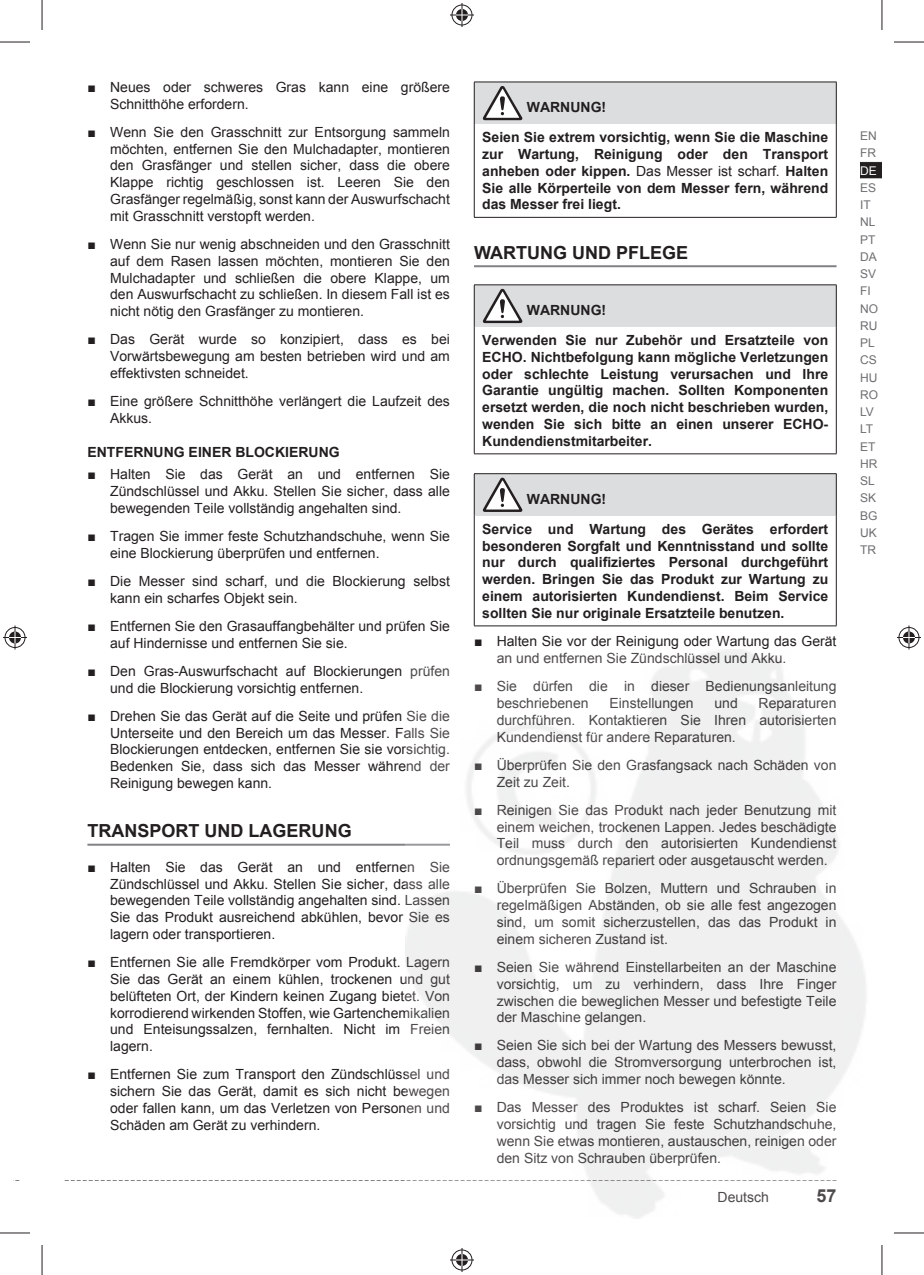
<style>
.page{position:relative;width:924px;height:1275px;background:#fff}
.page>*{position:absolute;margin:0;border:0;box-sizing:border-box;transform-origin:0 0}
.t1{font:700 18px "Arial";color:#231f20}
.t2{font:14px/16.8px "Arial";color:#231f20;text-align:justify}
.t3{font:700 14px/16.8px "Arial";color:#231f20}
.t4{font:12px/17.2px "Arial";color:#6d6e70}
.t5{font:12px "Arial";color:#fff}
.s1{font-weight:400}
</style>
<div class="page">
<div style="left:859px;top:162px;width:22px;height:17px;background:#231f20"></div>
<svg style="left:860px;top:161px;width:21px;height:1px"></svg>
<svg style="left:859px;top:178px;width:22px;height:1px"></svg>
<svg style="left:65px;top:1180px;width:340px;height:1px"></svg>
<hr style="left:87px;top:843px;width:363px;height:2px;background:#808285">
<hr style="left:474px;top:265px;width:362px;height:2px;background:#808285">
<div style="left:474px;top:82px;width:361px;height:42px;background:#dcddde"></div>
<hr style="left:474px;top:82px;width:362px;height:1px;background:#231f20">
<hr style="left:473px;top:82px;width:1px;height:42px;background:#231f20">
<hr style="left:835px;top:82px;width:1px;height:42px;background:#231f20">
<hr style="left:473px;top:124px;width:1px;height:93px;background:#231f20">
<hr style="left:835px;top:124px;width:1px;height:93px;background:#231f20">
<hr style="left:474px;top:217px;width:362px;height:1px;background:#231f20">
<svg style="left:482px;top:86px;width:40px;height:34px"></svg>
<div style="left:474px;top:285px;width:361px;height:42px;background:#dcddde"></div>
<hr style="left:474px;top:284px;width:362px;height:1px;background:#231f20">
<hr style="left:473px;top:285px;width:1px;height:42px;background:#231f20">
<hr style="left:835px;top:285px;width:1px;height:42px;background:#231f20">
<hr style="left:473px;top:327px;width:1px;height:126px;background:#231f20">
<hr style="left:835px;top:327px;width:1px;height:126px;background:#231f20">
<hr style="left:474px;top:453px;width:362px;height:1px;background:#231f20">
<svg style="left:482px;top:288px;width:40px;height:35px"></svg>
<div style="left:474px;top:474px;width:361px;height:41px;background:#dcddde"></div>
<hr style="left:474px;top:473px;width:362px;height:1px;background:#231f20">
<hr style="left:473px;top:474px;width:1px;height:41px;background:#231f20">
<hr style="left:835px;top:474px;width:1px;height:41px;background:#231f20">
<hr style="left:473px;top:515px;width:1px;height:110px;background:#231f20">
<hr style="left:835px;top:515px;width:1px;height:110px;background:#231f20">
<hr style="left:474px;top:625px;width:362px;height:1px;background:#231f20">
<svg style="left:482px;top:477px;width:40px;height:35px"></svg>
<hr style="left:0;top:42px;width:30px;height:1px;background:#231f20">
<hr style="left:893px;top:42px;width:30px;height:1px;background:#231f20">
<hr style="left:0;top:1232px;width:30px;height:1px;background:#231f20">
<hr style="left:893px;top:1232px;width:30px;height:1px;background:#231f20">
<hr style="left:42px;top:0;width:1px;height:30px;background:#231f20">
<hr style="left:42px;top:1245px;width:1px;height:30px;background:#231f20">
<hr style="left:881px;top:0;width:1px;height:30px;background:#231f20">
<hr style="left:881px;top:1245px;width:1px;height:30px;background:#231f20">
<svg style="left:450px;top:3px;width:24px;height:24px"></svg>
<svg style="left:450px;top:1248px;width:24px;height:24px"></svg>
<svg style="left:3px;top:625px;width:24px;height:24px"></svg>
<svg style="left:897px;top:625px;width:23px;height:24px"></svg>
<img style="left:405px;top:649px;width:461px;height:569px">
<p class="t2" style="left:110px;top:79px;width:341px;text-indent:-23px">■ Neues oder schweres Gras kann eine größere<br>Schnitthöhe erfordern.</p>
<p class="t2" style="left:110px;top:124px;width:341px;text-indent:-23px">■ Wenn Sie den Grasschnitt zur Entsorgung sammeln möchten, entfernen Sie den Mulchadapter, montieren den Grasfänger und stellen sicher, dass die obere Klappe richtig geschlossen ist. Leeren Sie den Grasfänger regelmäßig, sonst kann der Auswurfschacht mit Grasschnitt verstopft werden.</p>
<p class="t2" style="left:110px;top:236px;width:341px;text-indent:-23px">■ Wenn Sie nur wenig abschneiden und den Grasschnitt auf dem Rasen lassen möchten, montieren Sie den Mulchadapter und schließen die obere Klappe, um den Auswurfschacht zu schließen. In diesem Fall ist es nicht nötig den Grasfänger zu montieren.</p>
<p class="t2" style="left:110px;top:331px;width:341px;text-indent:-23px">■ Das Gerät wurde so konzipiert, dass es bei Vorwärtsbewegung am besten betrieben wird und am effektivsten schneidet.</p>
<p class="t2" style="left:110px;top:393px;width:341px;text-indent:-23px">■ Eine größere Schnitthöhe verlängert die Laufzeit des<br>Akkus.</p>
<p class="t3" style="left:87px;top:443px;width:253px">ENTFERNUNG EINER BLOCKIERUNG</p>
<p class="t2" style="left:110px;top:466px;width:341px;text-indent:-23px">■ Halten Sie das Gerät an und entfernen Sie Zündschlüssel und Akku. Stellen Sie sicher, dass alle bewegenden Teile vollständig angehalten sind.</p>
<p class="t2" style="left:110px;top:528px;width:341px;text-indent:-23px">■ Tragen Sie immer feste Schutzhandschuhe, wenn Sie eine Blockierung überprüfen und entfernen.</p>
<p class="t2" style="left:110px;top:573px;width:341px;text-indent:-23px">■ Die Messer sind scharf, und die Blockierung selbst kann ein scharfes Objekt sein.</p>
<p class="t2" style="left:110px;top:618px;width:341px;text-indent:-23px">■ Entfernen Sie den Grasauffangbehälter und prüfen Sie auf Hindernisse und entfernen Sie sie.</p>
<p class="t2" style="left:110px;top:663px;width:341px;text-indent:-23px">■ Den Gras-Auswurfschacht auf Blockierungen prüfen und die Blockierung vorsichtig entfernen.</p>
<p class="t2" style="left:110px;top:707px;width:341px;text-indent:-23px">■ Drehen Sie das Gerät auf die Seite und prüfen Sie die Unterseite und den Bereich um das Messer. Falls Sie Blockierungen entdecken, entfernen Sie sie vorsichtig.<br>Bedenken Sie, dass sich das Messer während der Reinigung bewegen kann.</p>
<p class="t1" style="left:87px;top:821px;width:265px">TRANSPORT UND LAGERUNG</p>
<p class="t2" style="left:110px;top:858px;width:341px;text-indent:-23px">■ Halten Sie das Gerät an und entfernen Sie Zündschlüssel und Akku. Stellen Sie sicher, dass alle bewegenden Teile vollständig angehalten sind. Lassen Sie das Produkt ausreichend abkühlen, bevor Sie es lagern oder transportieren.</p>
<p class="t2" style="left:110px;top:954px;width:341px;text-indent:-23px">■ Entfernen Sie alle Fremdkörper vom Produkt. Lagern Sie das Gerät an einem kühlen, trockenen und gut belüfteten Ort, der Kindern keinen Zugang bietet. Von korrodierend wirkenden Stoffen, wie Gartenchemikalien und Enteisungssalzen, fernhalten. Nicht im Freien lagern.</p>
<p class="t2" style="left:110px;top:1066px;width:341px;text-indent:-23px">■ Entfernen Sie zum Transport den Zündschlüssel und sichern Sie das Gerät, damit es sich nicht bewegen oder fallen kann, um das Verletzen von Personen und Schäden am Gerät zu verhindern.</p>
<p class="t3" style="left:482px;top:93px;width:347px;line-height:29.6px;text-indent:45px">WARNUNG!<br>Seien Sie extrem vorsichtig, wenn Sie die Maschine</p>
<p class="t3" style="left:482px;top:146px;width:347px;text-align:justify">zur Wartung, Reinigung oder den Transport anheben oder kippen. <span class="s1">Das Messer ist scharf.</span> Halten Sie alle Körperteile von dem Messer fern, während das Messer frei liegt.</p>
<p class="t1" style="left:474px;top:242px;width:215px">WARTUNG UND PFLEGE</p>
<p class="t3" style="left:482px;top:296px;width:347px;line-height:29.6px;text-indent:45px">WARNUNG!<br>Verwenden Sie nur Zubehör und Ersatzteile von</p>
<p class="t3" style="left:482px;top:348px;width:347px;text-align:justify">ECHO. Nichtbefolgung kann mögliche Verletzungen oder schlechte Leistung verursachen und Ihre Garantie ungültig machen. Sollten Komponenten ersetzt werden, die noch nicht beschrieben wurden, wenden Sie sich bitte an einen unserer ECHO-Kundendienstmitarbeiter.</p>
<p class="t3" style="left:482px;top:484px;width:347px;line-height:29.6px;text-indent:45px">WARNUNG!<br>Service und Wartung des Gerätes erfordert</p>
<p class="t3" style="left:482px;top:537px;width:347px;text-align:justify">besonderen Sorgfalt und Kenntnisstand und sollte nur durch qualifiziertes Personal durchgeführt werden. Bringen Sie das Produkt zur Wartung zu einem autorisierten Kundendienst. Beim Service sollten Sie nur originale Ersatzteile benutzen.</p>
<p class="t2" style="left:496px;top:633px;width:341px;text-indent:-23px">■ Halten Sie vor der Reinigung oder Wartung das Gerät an und entfernen Sie Zündschlüssel und Akku.</p>
<p class="t2" style="left:496px;top:678px;width:341px;text-indent:-23px">■ Sie dürfen die in dieser Bedienungsanleitung beschriebenen</p>
<p class="t2" style="left:496px;top:695px;width:341px;text-indent:262px">Reparaturen durchführen. Kontaktieren Sie Ihren autorisierten Kundendienst für andere Reparaturen.</p>
<p class="t2" style="left:496px;top:756px;width:341px;text-indent:-23px">■ Überprüfen Sie den Grasfangsack nach Schäden von<br>Zeit zu Zeit.</p>
<p class="t2" style="left:496px;top:801px;width:341px;text-indent:-23px">■ Reinigen Sie das Produkt nach jeder Benutzung mit einem weichen, trockenen Lappen. Jedes beschädigte Teil muss durch den autorisierten Kundendienst ordnungsgemäß repariert oder ausgetauscht werden.</p>
<p class="t2" style="left:496px;top:880px;width:341px;text-indent:-23px">■ Überprüfen Sie Bolzen, Muttern und Schrauben in regelmäßigen Abständen, ob sie alle fest angezogen sind, um somit sicherzustellen, das das Produkt in einem sicheren Zustand ist.</p>
<p class="t2" style="left:496px;top:958px;width:341px;text-indent:-23px">■ Seien Sie während Einstellarbeiten an der Maschine vorsichtig, um zu verhindern, dass Ihre Finger zwischen die beweglichen Messer und befestigte Teile der Maschine gelangen.</p>
<p class="t2" style="left:496px;top:1037px;width:341px;text-indent:-23px">■ Seien Sie sich bei der Wartung des Messers bewusst, dass, obwohl die Stromversorgung unterbrochen ist, das Messer sich immer noch bewegen könnte.</p>
<p class="t2" style="left:496px;top:1099px;width:341px;text-indent:-23px">■ Das Messer des Produktes ist scharf. Seien Sie vorsichtig und tragen Sie feste Schutzhandschuhe, wenn Sie etwas montieren, austauschen, reinigen oder den Sitz von Schrauben überprüfen.</p>
<p class="t2" style="left:609px;top:695px;width:86px">Einstellungen</p>
<p class="t2" style="left:714px;top:695px;width:25px">und</p>
<p class="t2" style="left:717px;top:1188px;width:53px">Deutsch</p>
<p class="t1" style="left:816px;top:1185px;width:22px">57</p>
<p class="t4" style="left:859px;top:127px;width:18px">EN<br>FR</p>
<p class="t5" style="left:859px;top:164px;width:18px">DE</p>
<p class="t4" style="left:859px;top:179px;width:19px">ES<br>IT<br>NL<br>PT<br>DA<br>SV<br>FI<br>NO<br>RU<br>PL<br>CS<br>HU<br>RO<br>LV<br>LT<br>ET<br>HR<br>SL<br>SK<br>BG<br>UK<br>TR</p>
</div>
